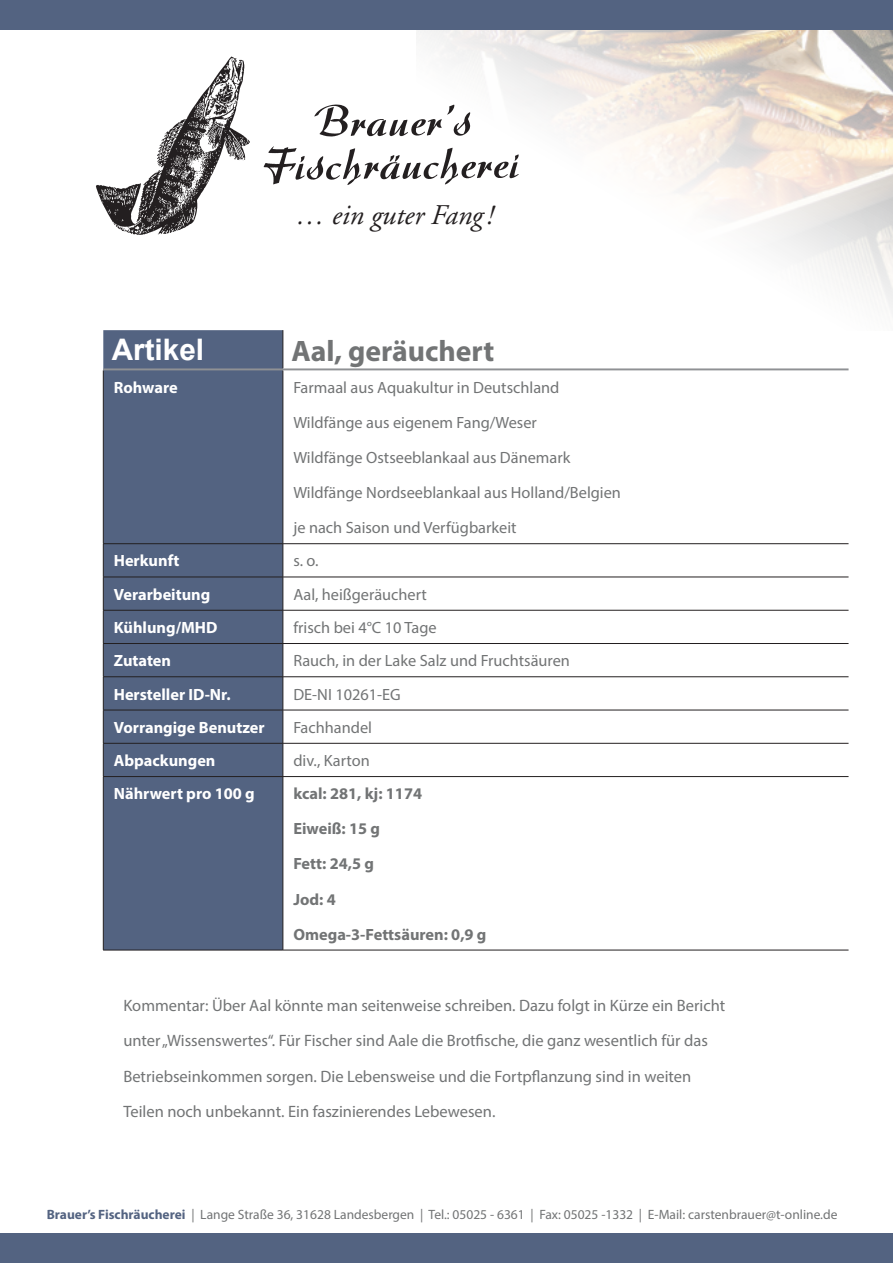
<style>
.page{position:relative;width:893px;height:1263px;background:#fff}
.page>*{position:absolute;margin:0;border:0;box-sizing:border-box;transform-origin:0 0}
.t1{font:700 29.7px "Myriad Pro";color:#727475}
.t2{font:700 29.7px "Arial";color:#fff}
.t3{font:italic 28.5px "Adobe Garamond";color:#231f20}
.t4{font:16.5px/35.4px "Myriad Pro";color:#727475}
.t5{font:16.35px/35.1px "Myriad Pro";color:#727475}
.t6{font:700 16.35px "Myriad Pro";color:#fff}
.t7{font:700 16.35px/35.1px "Myriad Pro";color:#727475}
.t8{font:13.5px "Myriad Pro";color:#727475}
.s1{font-weight:700;color:#536381}
</style>
<div class="page">
<img style="left:417px;top:30px;width:476px;height:284px">
<div style="left:0;top:0;width:893px;height:30px;background:#536381"></div>
<div style="left:0;top:1233px;width:893px;height:30px;background:#536381"></div>
<img style="left:96px;top:55px;width:431px;height:192px">
<div style="left:255px;top:49px;width:39px;height:19px;background:#fff"></div>
<div style="left:103px;top:330px;width:180px;height:620px;background:#536381"></div>
<hr style="left:103px;top:370px;width:1px;height:173px;background:#231f20">
<hr style="left:103px;top:544px;width:1px;height:33px;background:#231f20">
<hr style="left:103px;top:577px;width:1px;height:33px;background:#231f20">
<hr style="left:103px;top:610px;width:1px;height:33px;background:#231f20">
<hr style="left:103px;top:644px;width:1px;height:32px;background:#231f20">
<hr style="left:103px;top:677px;width:1px;height:33px;background:#231f20">
<hr style="left:103px;top:710px;width:1px;height:33px;background:#231f20">
<hr style="left:103px;top:743px;width:1px;height:33px;background:#231f20">
<hr style="left:103px;top:777px;width:1px;height:173px;background:#231f20">
<hr style="left:103px;top:543px;width:180px;height:1px;background:#231f20">
<hr style="left:283px;top:543px;width:565px;height:1px;background:#231f20">
<hr style="left:103px;top:950px;width:180px;height:1px;background:#231f20">
<hr style="left:283px;top:950px;width:565px;height:1px;background:#231f20">
<hr style="left:103px;top:577px;width:180px;height:1px;background:#231f20">
<hr style="left:283px;top:577px;width:565px;height:1px;background:#231f20">
<hr style="left:103px;top:610px;width:180px;height:1px;background:#231f20">
<hr style="left:283px;top:610px;width:565px;height:1px;background:#231f20">
<hr style="left:103px;top:643px;width:180px;height:1px;background:#231f20">
<hr style="left:283px;top:643px;width:565px;height:1px;background:#231f20">
<hr style="left:103px;top:676px;width:180px;height:1px;background:#231f20">
<hr style="left:283px;top:676px;width:565px;height:1px;background:#231f20">
<hr style="left:103px;top:710px;width:180px;height:1px;background:#231f20">
<hr style="left:283px;top:710px;width:565px;height:1px;background:#231f20">
<hr style="left:103px;top:743px;width:180px;height:1px;background:#231f20">
<hr style="left:283px;top:743px;width:565px;height:1px;background:#231f20">
<hr style="left:103px;top:776px;width:180px;height:1px;background:#231f20">
<hr style="left:283px;top:776px;width:565px;height:1px;background:#231f20">
<hr style="left:283px;top:370px;width:1px;height:173px;background:#231f20">
<hr style="left:283px;top:544px;width:1px;height:33px;background:#231f20">
<hr style="left:283px;top:577px;width:1px;height:33px;background:#231f20">
<hr style="left:283px;top:610px;width:1px;height:33px;background:#231f20">
<hr style="left:283px;top:644px;width:1px;height:32px;background:#231f20">
<hr style="left:283px;top:677px;width:1px;height:33px;background:#231f20">
<hr style="left:283px;top:710px;width:1px;height:33px;background:#231f20">
<hr style="left:283px;top:743px;width:1px;height:33px;background:#231f20">
<hr style="left:283px;top:777px;width:1px;height:173px;background:#231f20">
<hr style="left:283px;top:330px;width:1px;height:38px;background:#231f20">
<hr style="left:103px;top:368px;width:180px;height:2px;background:#8f9194">
<hr style="left:283px;top:368px;width:565px;height:2px;background:#8f9194">
<h2 class="t3" style="left:295px;top:200px;width:198px">… ein guter Fang !</h2>
<h1 class="t2" style="left:112px;top:329px;width:94px">Artikel</h1>
<h1 class="t1" style="left:291px;top:332px;width:204px">Aal, geräuchert</h1>
<p class="t6" style="left:114px;top:377px;width:65px">Rohware</p>
<p class="t5" style="left:293px;top:370px;width:329px">Farmaal aus Aquakultur in Deutschland Wildfänge aus eigenem Fang/Weser<br>Wildfänge Ostseeblankaal aus Dänemark Wildfänge Nordseeblankaal aus Holland/Belgien je nach Saison und Verfügbarkeit</p>
<p class="t6" style="left:114px;top:550px;width:67px">Herkunft</p>
<p class="t5" style="left:293px;top:543px;width:27px">s. o.</p>
<p class="t6" style="left:114px;top:583px;width:98px">Verarbeitung</p>
<p class="t5" style="left:293px;top:576px;width:135px">Aal, heißgeräuchert</p>
<p class="t6" style="left:114px;top:617px;width:105px">Kühlung/MHD</p>
<p class="t5" style="left:293px;top:610px;width:145px">frisch bei 4°C 10 Tage</p>
<p class="t6" style="left:114px;top:650px;width:59px">Zutaten</p>
<p class="t5" style="left:293px;top:643px;width:278px">Rauch, in der Lake Salz und Fruchtsäuren</p>
<p class="t6" style="left:114px;top:683px;width:118px">Hersteller ID-Nr.</p>
<p class="t5" style="left:293px;top:676px;width:109px">DE-NI 10261-EG</p>
<p class="t6" style="left:114px;top:717px;width:152px">Vorrangige Benutzer</p>
<p class="t5" style="left:293px;top:709px;width:80px">Fachhandel</p>
<p class="t6" style="left:114px;top:750px;width:103px">Abpackungen</p>
<p class="t5" style="left:293px;top:743px;width:78px">div., Karton</p>
<p class="t6" style="left:114px;top:783px;width:143px">Nährwert pro 100 g</p>
<p class="t7" style="left:293px;top:776px;width:195px">kcal: 281, kj: 1174<br>Eiweiß: 15 g<br>Fett: 24,5 g<br>Jod: 4<br>Omega-3-Fettsäuren: 0,9 g</p>
<p class="t4" style="left:123px;top:987px;width:603px">Kommentar: Über Aal könnte man seitenweise schreiben. Dazu folgt in Kürze ein Bericht unter „Wissenswertes“. Für Fischer sind Aale die Brotfische, die ganz wesentlich für das Betriebseinkommen sorgen. Die Lebensweise und die Fortpflanzung sind in weiten Teilen noch unbekannt. Ein faszinierendes Lebewesen.</p>
<p class="t8" style="left:47px;top:1206px;width:792px"><span class="s1">Brauer’s Fischräucherei</span> | Lange Straße 36, 31628 Landesbergen | Tel.: 05025 - 6361 | Fax: 05025 -1332 | E-Mail: carstenbrauer@t-online.de</p>
</div>
